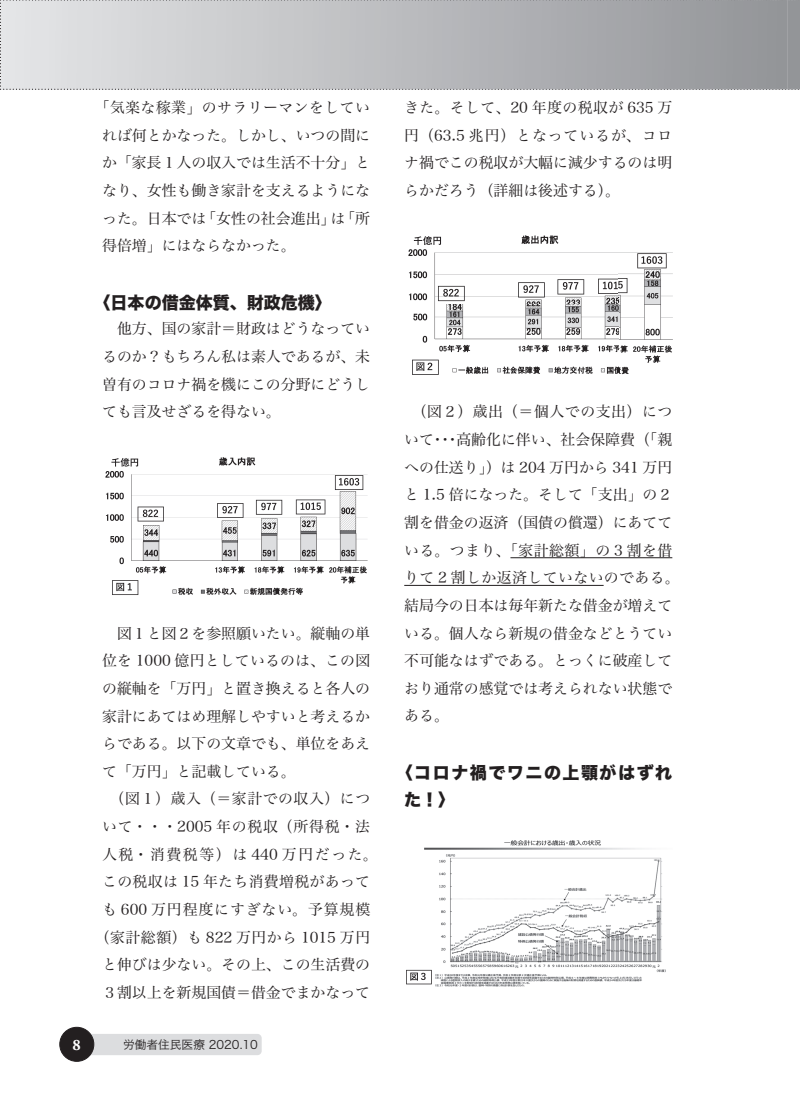
<style>
.page{position:relative;width:800px;height:1119px;background:#fff}
.page>*{position:absolute;margin:0;border:0;box-sizing:border-box;transform-origin:0 0}
.t1{font:16.95px/27.6px "Hira Kaku Std W8";letter-spacing:.09em;color:#231f20}
.t2{font:16.95px "Hira Kaku Std W8";color:#231f20}
.t3{font:700 15.9px "Adobe Garamond Pro";color:#fff}
.t4{font:14.85px/27.6px "Hira Min Pro W3";color:#231f20;text-align:justify}
.t5{font:14.85px "Hira Min Pro W3";letter-spacing:.035em;color:#231f20}
.t6{font:14.85px "Hira Min Pro W3";letter-spacing:.05em;color:#231f20}
.t7{font:14.85px "Hira Min Pro W3";letter-spacing:.105em;color:#231f20}
.t8{font:14.85px "Hira Min Pro W3";letter-spacing:.02em;color:#231f20}
.t9{font:14.85px "Hira Min Pro W3";letter-spacing:.06em;color:#231f20}
.t10{font:11.7px "Hira Kaku Pro W3";color:#231f20}
</style>
<div class="page">
<div style="left:62px;top:1033px;width:199px;height:21px;background:#dcdddf;border-radius:4px"></div>
<div style="left:60px;top:1027px;width:34px;height:34px;background:#231f20;border-radius:50%"></div>
<div style="left:60px;top:1026px;width:34px;height:35px;border:1px solid #231f20;border-radius:50%"></div>
<svg style="left:0;top:0;width:799px;height:90px"></svg>
<hr style="left:510px;top:557px;width:162px;height:1px;background:#231f20">
<hr style="left:404px;top:585px;width:199px;height:1px;background:#231f20">
<img style="left:105px;top:457px;width:263px;height:138px">
<img style="left:408px;top:235px;width:264px;height:140px">
<img style="left:406px;top:840px;width:260px;height:147px">
<p class="t4" style="left:102px;top:92px;width:269px;text-indent:-7px">「気楽な稼業」のサラリーマンをしていれば何とかなった。しかし、いつの間にか「家長１人の収入では生活不十分」となり、女性も働き家計を支えるようになった。日本では「女性の社会進出」は「所得倍増」にはならなかった。</p>
<p class="t2" style="left:94px;top:293px;width:240px">〈日本の借金体質、財政危機〉</p>
<p class="t4" style="left:102px;top:313px;width:269px">　他方、国の家計＝財政はどうなっているのか？もちろん私は素人であるが、未曽有のコロナ禍を機にこの分野にどうしても言及せざるを得ない。</p>
<p class="t4" style="left:102px;top:617px;width:269px">　図１と図２を参照願いたい。縦軸の単</p>
<p class="t4" style="left:102px;top:645px;width:269px">位を 1000 億円としているのは、この図</p>
<p class="t4" style="left:102px;top:673px;width:269px">の縦軸を「万円」と置き換えると各人の</p>
<p class="t4" style="left:102px;top:700px;width:269px">家計にあてはめ理解しやすいと考えるか</p>
<p class="t4" style="left:102px;top:728px;width:269px">らである。以下の文章でも、単位をあえ</p>
<p class="t4" style="left:102px;top:756px;width:195px">て「万円」と記載している。</p>
<p class="t5" style="left:102px;top:786px;width:269px">　（図１）歳入（＝家計での収入）につ</p>
<p class="t6" style="left:102px;top:813px;width:269px">いて・・・2005 年の税収（所得税・法</p>
<p class="t7" style="left:102px;top:841px;width:277px">人税・消費税等）は 440 万円だった。</p>
<p class="t8" style="left:102px;top:869px;width:269px">この税収は 15 年たち消費増税があって</p>
<p class="t9" style="left:102px;top:896px;width:269px">も 600 万円程度にすぎない。予算規模</p>
<p class="t5" style="left:95px;top:924px;width:277px">（家計総額）も 822 万円から 1015 万円</p>
<p class="t4" style="left:102px;top:949px;width:269px">と伸びは少ない。その上、この生活費の</p>
<p class="t4" style="left:102px;top:977px;width:269px">３割以上を新規国債＝借金でまかなって</p>
<p class="t3" style="left:73px;top:1035px;width:10px">8</p>
<p class="t10" style="left:111px;top:1034px;width:148px">　労働者住民医療 2020.10</p>
<p class="t4" style="left:404px;top:92px;width:269px">きた。そして、20 年度の税収が 635 万円（63.5 兆円）となっているが、コロナ禍でこの税収が大幅に減少するのは明らかだろう（詳細は後述する）。</p>
<p class="t4" style="left:404px;top:396px;width:277px;text-align:left">　（図２）歳出（＝個人での支出）について・・・高齢化に伴い、社会保障費（「親への仕送り」）は 204 万円から 341 万円と 1.5 倍になった。そして「支出」の２割を借金の返済（国債の償還）にあてている。つまり、「家計総額」の 3 割を借りて 2 割しか返済していないのである。結局今の日本は毎年新たな借金が増えている。個人なら新規の借金などとうてい不可能なはずである。とっくに破産しており通常の感覚では考えられない状態である。</p>
<p class="t1" style="left:404px;top:759px;width:269px;text-indent:-9px">〈コロナ禍でワニの上顎がはずれた！〉</p>
</div>
